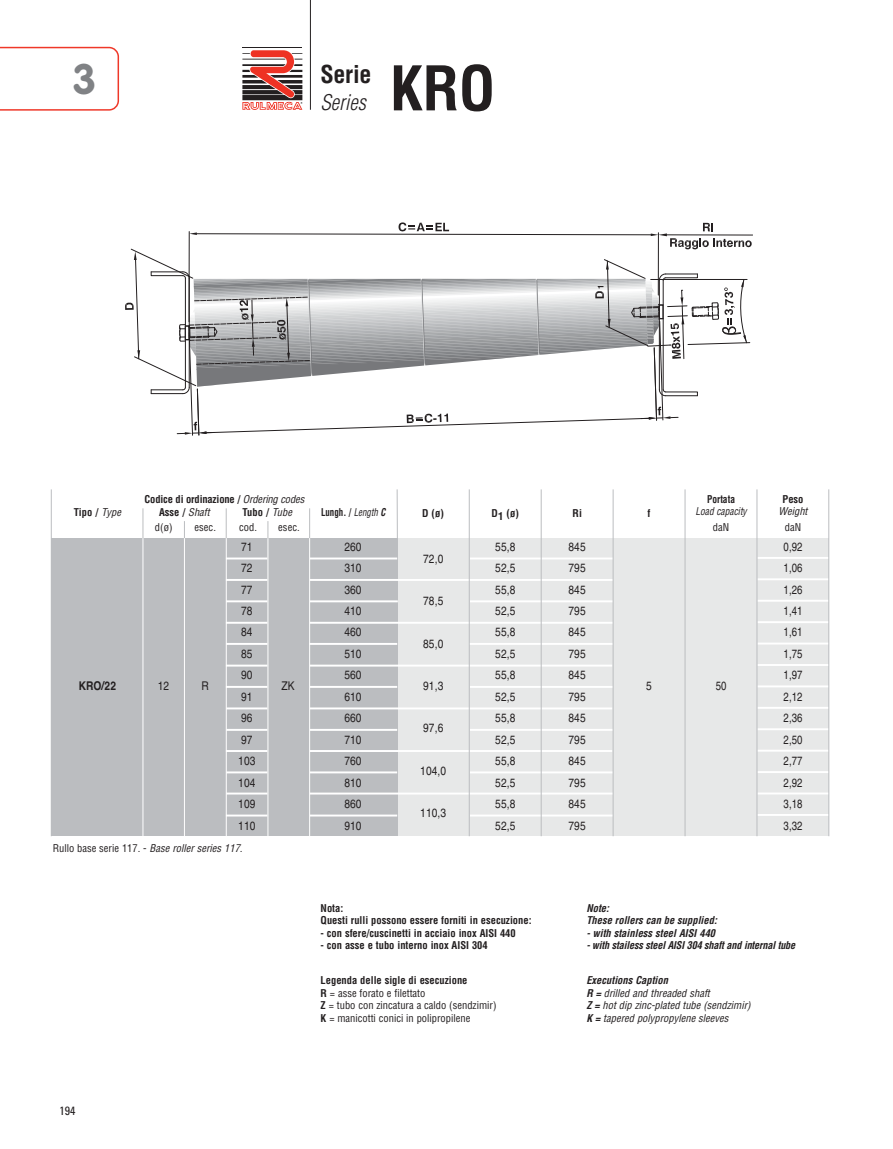
<style>
.page{position:relative;width:893px;height:1149px;background:#fff}
.page>*{position:absolute;margin:0;border:0;box-sizing:border-box;transform-origin:0 0}
.t1{font:700 condensed 60px "Helvetica";color:#231f20}
.t2{font:700 42px "VAG Rounded";color:#808285}
.t3{font:700 condensed 24px "Helvetica";letter-spacing:-.01em;color:#231f20}
.t4{font:italic 300 condensed 21px "Helvetica";color:#231f20}
.t5{font:12px/21.5px "Helvetica";letter-spacing:.01em;color:#231f20;text-align:justify;scale:.85 1}
.t6{font:12px/21.5px "Helvetica";letter-spacing:.01em;color:#231f20;text-align:justify;scale:.8 1}
.t7{font:700 12px "Helvetica";color:#231f20;scale:.85 1}
.t8{font:condensed 12px "Univers";color:#231f20}
.t9{font:700 condensed 10.5px/12.8px "Helvetica";color:#231f20}
.t10{font:italic condensed 10.5px/12.6px "Helvetica";color:#231f20}
.t11{font:condensed 10.5px/12.6px "Helvetica";color:#231f20}
.t12{font:italic 700 condensed 10.5px/12.6px "Helvetica";color:#231f20}
.t13{font:700 condensed 10.5px "Helvetica";color:#231f20;scale:.85 1}
.t14{font:italic condensed 10.5px "Helvetica";color:#231f20;scale:.9 1}
.t15{font:700 condensed 10.5px "Helvetica";color:#231f20;scale:.9 1}
.s1{font-weight:400;font-style:italic}
.s2{font-style:italic}
.s3{font-style:normal}
.s4{font-weight:700}
</style>
<div class="page">
<hr style="left:310px;top:0;width:1px;height:110px;background:#231f20">
<hr style="left:242px;top:47px;width:60px;height:1px;background:#231f20">
<svg style="left:242px;top:50px;width:60px;height:60px"></svg>
<svg style="left:0;top:47px;width:119px;height:64px"></svg>
<svg style="left:125px;top:222px;width:628px;height:213px"></svg>
<div style="left:328px;top:538px;width:501px;height:297px;background:#e7e8e8"></div>
<div style="left:51px;top:538px;width:346px;height:297px;background:#bbbdc0"></div>
<hr style="left:143px;top:508px;width:1px;height:30px;background:#bbbdc0">
<hr style="left:51px;top:489px;width:1px;height:347px;background:#bbbdc0">
<svg style="left:184px;top:521px;width:1px;height:17px"></svg>
<hr style="left:226px;top:508px;width:1px;height:30px;background:#bbbdc0">
<hr style="left:309px;top:508px;width:1px;height:30px;background:#bbbdc0">
<hr style="left:397px;top:489px;width:1px;height:49px;background:#bbbdc0">
<hr style="left:226px;top:600px;width:41px;height:2px;background:#fff">
<hr style="left:226px;top:642px;width:41px;height:2px;background:#fff">
<hr style="left:226px;top:557px;width:41px;height:2px;background:#fff">
<hr style="left:226px;top:578px;width:41px;height:2px;background:#fff">
<hr style="left:226px;top:621px;width:41px;height:2px;background:#fff">
<hr style="left:226px;top:664px;width:41px;height:2px;background:#fff">
<hr style="left:226px;top:685px;width:41px;height:2px;background:#fff">
<hr style="left:226px;top:707px;width:41px;height:2px;background:#fff">
<hr style="left:226px;top:749px;width:41px;height:2px;background:#fff">
<hr style="left:226px;top:792px;width:41px;height:2px;background:#fff">
<hr style="left:226px;top:728px;width:41px;height:2px;background:#fff">
<hr style="left:226px;top:771px;width:41px;height:2px;background:#fff">
<hr style="left:226px;top:814px;width:41px;height:2px;background:#fff">
<hr style="left:310px;top:600px;width:88px;height:2px;background:#fff">
<hr style="left:309px;top:642px;width:88px;height:2px;background:#fff">
<hr style="left:310px;top:557px;width:87px;height:2px;background:#fff">
<hr style="left:310px;top:578px;width:303px;height:2px;background:#fff">
<hr style="left:310px;top:621px;width:303px;height:2px;background:#fff">
<hr style="left:310px;top:664px;width:302px;height:2px;background:#fff">
<hr style="left:310px;top:685px;width:87px;height:2px;background:#fff">
<hr style="left:310px;top:707px;width:302px;height:2px;background:#fff">
<hr style="left:310px;top:749px;width:302px;height:2px;background:#fff">
<hr style="left:310px;top:792px;width:303px;height:2px;background:#fff">
<hr style="left:310px;top:728px;width:87px;height:2px;background:#fff">
<hr style="left:310px;top:771px;width:87px;height:2px;background:#fff">
<hr style="left:310px;top:814px;width:87px;height:2px;background:#fff">
<hr style="left:470px;top:600px;width:143px;height:2px;background:#fff">
<hr style="left:469px;top:642px;width:144px;height:2px;background:#fff">
<hr style="left:470px;top:557px;width:143px;height:2px;background:#fff">
<hr style="left:470px;top:685px;width:143px;height:2px;background:#fff">
<hr style="left:470px;top:728px;width:143px;height:2px;background:#fff">
<hr style="left:470px;top:771px;width:143px;height:2px;background:#fff">
<hr style="left:470px;top:814px;width:143px;height:2px;background:#fff">
<hr style="left:184px;top:538px;width:1px;height:297px;background:#fff">
<hr style="left:143px;top:538px;width:1px;height:297px;background:#fff">
<hr style="left:226px;top:538px;width:1px;height:297px;background:#fff">
<hr style="left:268px;top:538px;width:1px;height:297px;background:#fff">
<hr style="left:309px;top:538px;width:1px;height:297px;background:#fff">
<hr style="left:469px;top:489px;width:1px;height:347px;background:#bbbdc0">
<hr style="left:541px;top:489px;width:1px;height:347px;background:#bbbdc0">
<hr style="left:613px;top:489px;width:1px;height:347px;background:#bbbdc0">
<hr style="left:685px;top:489px;width:1px;height:347px;background:#bbbdc0">
<svg style="left:268px;top:521px;width:1px;height:17px"></svg>
<hr style="left:757px;top:556px;width:72px;height:2px;background:#fff">
<hr style="left:757px;top:578px;width:72px;height:2px;background:#fff">
<hr style="left:757px;top:599px;width:72px;height:2px;background:#fff">
<hr style="left:757px;top:621px;width:72px;height:2px;background:#fff">
<hr style="left:757px;top:642px;width:72px;height:2px;background:#fff">
<hr style="left:757px;top:663px;width:72px;height:2px;background:#fff">
<hr style="left:757px;top:685px;width:72px;height:2px;background:#fff">
<hr style="left:757px;top:706px;width:72px;height:2px;background:#fff">
<hr style="left:757px;top:728px;width:72px;height:2px;background:#fff">
<hr style="left:757px;top:749px;width:72px;height:2px;background:#fff">
<hr style="left:757px;top:770px;width:72px;height:2px;background:#fff">
<hr style="left:757px;top:792px;width:72px;height:2px;background:#fff">
<hr style="left:757px;top:813px;width:72px;height:2px;background:#fff">
<hr style="left:757px;top:489px;width:1px;height:347px;background:#bbbdc0">
<hr style="left:828px;top:489px;width:1px;height:346px;background:#bbbdc0">
<h2 class="t2" style="left:73px;top:54px;width:26px">3</h2>
<h3 class="t3" style="left:320px;top:63px;width:53px">Serie</h3>
<h3 class="t4" style="left:320px;top:92px;width:47px">Series</h3>
<h1 class="t1" style="left:390px;top:59px;width:107px">KRO</h1>
<p class="t9" style="left:74px;top:506px;width:49px">Tipo / <span class="s1">Type</span></p>
<p class="t7" style="left:79px;top:681px;width:45px">KRO/22</p>
<p class="t9" style="left:159px;top:493px;width:147px;text-indent:-14px">Codice di ordinazione / <span class="s1">Ordering codes<br></span>Asse / <span class="s1">Shaft</span></p>
<p class="t9" style="left:243px;top:506px;width:51px">Tubo / <span class="s1">Tube</span></p>
<p class="t13" style="left:321px;top:506px;width:77px">Lungh. / <span class="s1">Length</span> <span class="s2">C</span></p>
<p class="t9" style="left:422px;top:507px;width:23px">D (ø)</p>
<p class="t9" style="left:492px;top:507px;width:29px">D1 (ø)</p>
<p class="t9" style="left:572px;top:507px;width:11px">Ri</p>
<p class="t9" style="left:647px;top:507px;width:4px">f</p>
<p class="t15" style="left:707px;top:494px;width:32px">Portata</p>
<p class="t14" style="left:695px;top:506px;width:59px">Load capacity</p>
<p class="t11" style="left:155px;top:521px;width:19px">d(ø)</p>
<p class="t11" style="left:194px;top:521px;width:23px">esec.</p>
<p class="t11" style="left:239px;top:521px;width:20px">cod.</p>
<p class="t11" style="left:278px;top:521px;width:23px">esec.</p>
<p class="t11" style="left:713px;top:521px;width:18px">daN</p>
<p class="t5" style="left:158px;top:676px;width:15px">12</p>
<p class="t5" style="left:495px;top:537px;width:25px">55,8<br>52,5<br>55,8<br>52,5<br>55,8<br>52,5<br>55,8<br>52,5<br>55,8<br>52,5<br>55,8<br>52,5<br>55,8<br>52,5</p>
<p class="t5" style="left:568px;top:537px;width:22px">845<br>795<br>845<br>795<br>845<br>795<br>845<br>795<br>845<br>795<br>845<br>795<br>845<br>795</p>
<p class="t5" style="left:238px;top:537px;width:22px;text-align:left">71<br>72<br>77<br>78<br>84<br>85<br>90<br>91<br>96<br>97<br>103<br>104<br>109<br>110</p>
<p class="t5" style="left:344px;top:537px;width:22px">260<br>310<br>360<br>410<br>460<br>510<br>560<br>610<br>660<br>710<br>760<br>810<br>860<br>910</p>
<p class="t5" style="left:423px;top:549px;width:25px">72,0</p>
<p class="t5" style="left:423px;top:591px;width:25px">78,5</p>
<p class="t5" style="left:423px;top:634px;width:25px">85,0</p>
<p class="t5" style="left:423px;top:676px;width:25px">91,3</p>
<p class="t5" style="left:423px;top:718px;width:25px">97,6</p>
<p class="t5" style="left:420px;top:761px;width:32px">104,0</p>
<p class="t5" style="left:420px;top:803px;width:32px">110,3</p>
<p class="t5" style="left:201px;top:676px;width:10px">R</p>
<p class="t6" style="left:716px;top:676px;width:15px">50</p>
<p class="t5" style="left:281px;top:676px;width:17px">ZK</p>
<p class="t5" style="left:646px;top:676px;width:8px">5</p>
<p class="t10" style="left:53px;top:842px;width:191px"><span class="s3">Rullo base serie 117. -</span> Base roller series 117.</p>
<p class="t9" style="left:782px;top:493px;width:22px">Peso</p>
<p class="t10" style="left:779px;top:505px;width:30px">Weight</p>
<p class="t11" style="left:785px;top:521px;width:18px">daN</p>
<p class="t6" style="left:783px;top:537px;width:25px">0,92<br>1,06<br>1,26<br>1,41<br>1,61<br>1,75<br>1,97<br>2,12<br>2,36<br>2,50<br>2,77<br>2,92<br>3,18<br>3,32</p>
<p class="t9" style="left:321px;top:901px;width:212px">Nota:<br>Questi rulli possono essere forniti in esecuzione:</p>
<p class="t9" style="left:321px;top:926px;width:197px">- con sfere/cuscinetti in acciaio inox AISI 440</p>
<p class="t9" style="left:321px;top:939px;width:169px">- con asse e tubo interno inox AISI 304</p>
<p class="t12" style="left:586px;top:901px;width:132px">Note:<br>These rollers can be supplied:</p>
<p class="t12" style="left:586px;top:926px;width:130px">- with stainless steel AISI 440</p>
<p class="t12" style="left:586px;top:939px;width:210px">- with stailess steel AISI 304 shaft and internal tube</p>
<p class="t8" style="left:60px;top:1102px;width:17px">194</p>
<p class="t11" style="left:321px;top:974px;width:177px"><span class="s4">Legenda delle sigle di esecuzione<br>R</span> = asse forato e filettato<br><span class="s4">Z</span> = tubo con zincatura a caldo (sendzimir)<br><span class="s4">K</span> = manicotti conici in polipropilene</p>
<p class="t10" style="left:586px;top:974px;width:166px"><span class="s4">Executions Caption<br>R =</span> drilled and threaded shaft<br><span class="s4">Z =</span> hot dip zinc-plated tube (sendzimir)<br><span class="s4">K =</span> tapered polypropylene sleeves</p>
</div>
